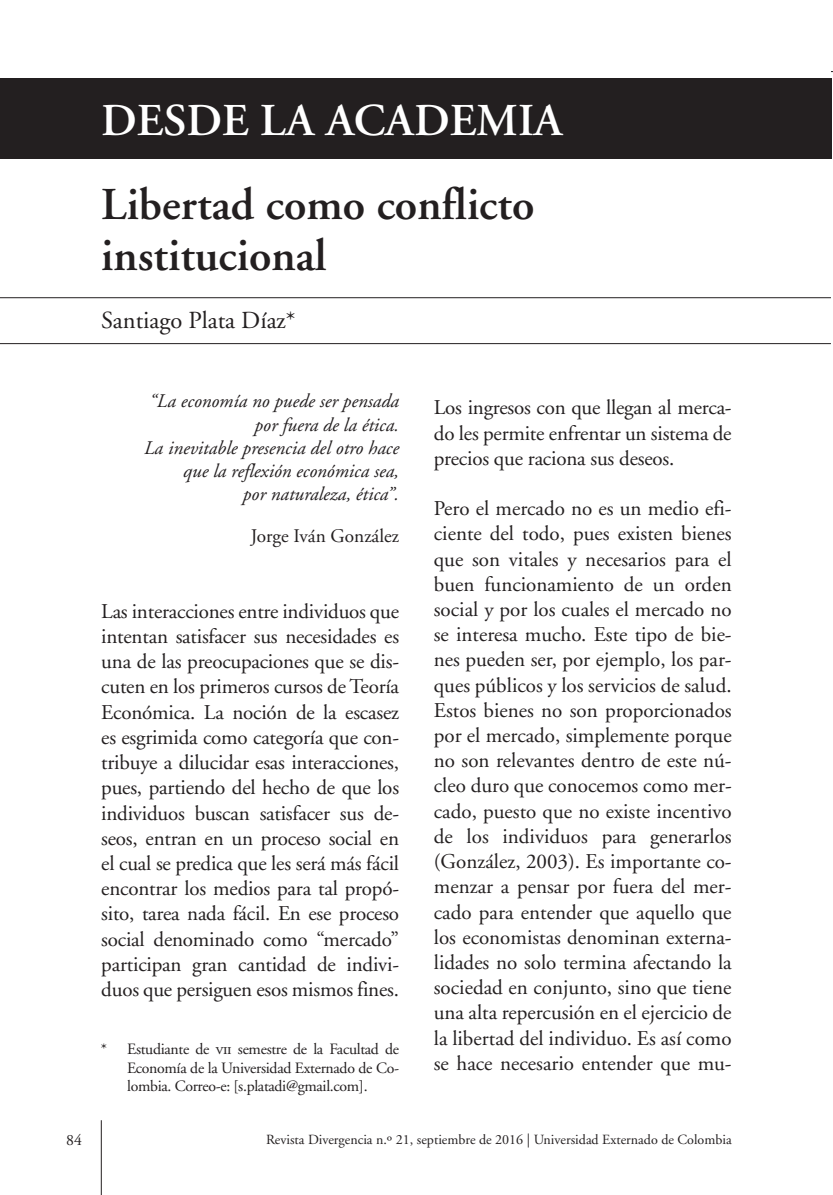
<style>
.page{position:relative;width:833px;height:1195px;background:#fff}
.page>*{position:absolute;margin:0;border:0;box-sizing:border-box;transform-origin:0 0}
.t1{font:600 45.5px/50.8px "Adobe Garamond";color:#231f20}
.t2{font:600 45.5px "Adobe Garamond";color:#fff}
.t3{font:24.5px "Adobe Garamond";color:#231f20}
.t4{font:21px/25.2px "Adobe Garamond";letter-spacing:-.01em;color:#231f20;text-align:justify}
.t5{font:italic 19.25px/23.1px "Adobe Garamond";color:#231f20;text-align:right}
.t6{font:19.25px "Adobe Garamond";color:#231f20}
.t7{font:15.75px/18.9px "Adobe Garamond";letter-spacing:-.02em;color:#231f20;text-align:justify}
.t8{font:14px "Adobe Garamond";color:#231f20}
.s1{font-family:"Adobe Garamond Regular SC"}
</style>
<div class="page">
<hr style="left:101px;top:1120px;width:1px;height:75px;background:#231f20">
<div style="left:0;top:78px;width:831px;height:81px;background:#231f20"></div>
<hr style="left:0;top:297px;width:830px;height:1px;background:#231f20">
<hr style="left:0;top:343px;width:830px;height:1px;background:#231f20">
<h1 class="t2" style="left:101px;top:95px;width:463px">DESDE LA ACADEMIA</h1>
<h1 class="t1" style="left:101px;top:180px;width:434px">Libertad como conflicto institucional</h1>
<p class="t3" style="left:101px;top:308px;width:196px">Santiago Plata Díaz*</p>
<p class="t5" style="left:144px;top:390px;width:256px">“La economía no puede ser pensada por fuera de la ética.<br>La inevitable presencia del otro hace que la reflexión económica sea,<br>por naturaleza, ética”.</p>
<p class="t6" style="left:251px;top:526px;width:150px">Jorge Iván González</p>
<p class="t4" style="left:101px;top:599px;width:299px">Las interacciones entre individuos que intentan satisfacer sus necesidades es una de las preocupaciones que se dis&shy;cuten en los primeros cursos de Teoría Económica. La noción de la escasez es esgrimida como categoría que con&shy;tribuye a dilucidar esas interacciones, pues, partiendo del hecho de que los individuos buscan satisfacer sus de&shy;seos, entran en un proceso social en el cual se predica que les será más fácil encontrar los medios para tal propó&shy;sito, tarea nada fácil. En ese proceso social denominado como “mercado” participan gran cantidad de indivi&shy;duos que persiguen esos mismos fines.</p>
<p class="t7" style="left:127px;top:1039px;width:273px;text-indent:-26px">* Estudiante de <span class="s1">vii</span> semestre de la Facultad de Economía de la Universidad Externado de Co&shy;lombia. Correo-e: [s.platadi@gmail.com].</p>
<p class="t4" style="left:434px;top:396px;width:299px">Los ingresos con que llegan al merca&shy;do les permite enfrentar un sistema de precios que raciona sus deseos.</p>
<p class="t4" style="left:434px;top:496px;width:299px">Pero el mercado no es un medio efi&shy;ciente del todo, pues existen bienes que son vitales y necesarios para el buen funcionamiento de un orden social y por los cuales el mercado no se interesa mucho. Este tipo de bie&shy;nes pueden ser, por ejemplo, los par&shy;ques públicos y los servicios de salud.<br>Estos bienes no son proporcionados por el mercado, simplemente porque no son relevantes dentro de este nú&shy;cleo duro que conocemos como mer&shy;cado, puesto que no existe incentivo de los individuos para generarlos (González, 2003). Es importante co&shy;menzar a pensar por fuera del mer&shy;cado para entender que aquello que los economistas denominan externa&shy;lidades no solo termina afectando la sociedad en conjunto, sino que tiene una alta repercusión en el ejercicio de la libertad del individuo. Es así como se hace necesario entender que mu-</p>
<p class="t7" style="left:66px;top:1131px;width:17px">84</p>
<p class="t8" style="left:266px;top:1132px;width:467px">Revista Divergencia n.º 21, septiembre de 2016 | Universidad Externado de Colombia</p>
</div>
